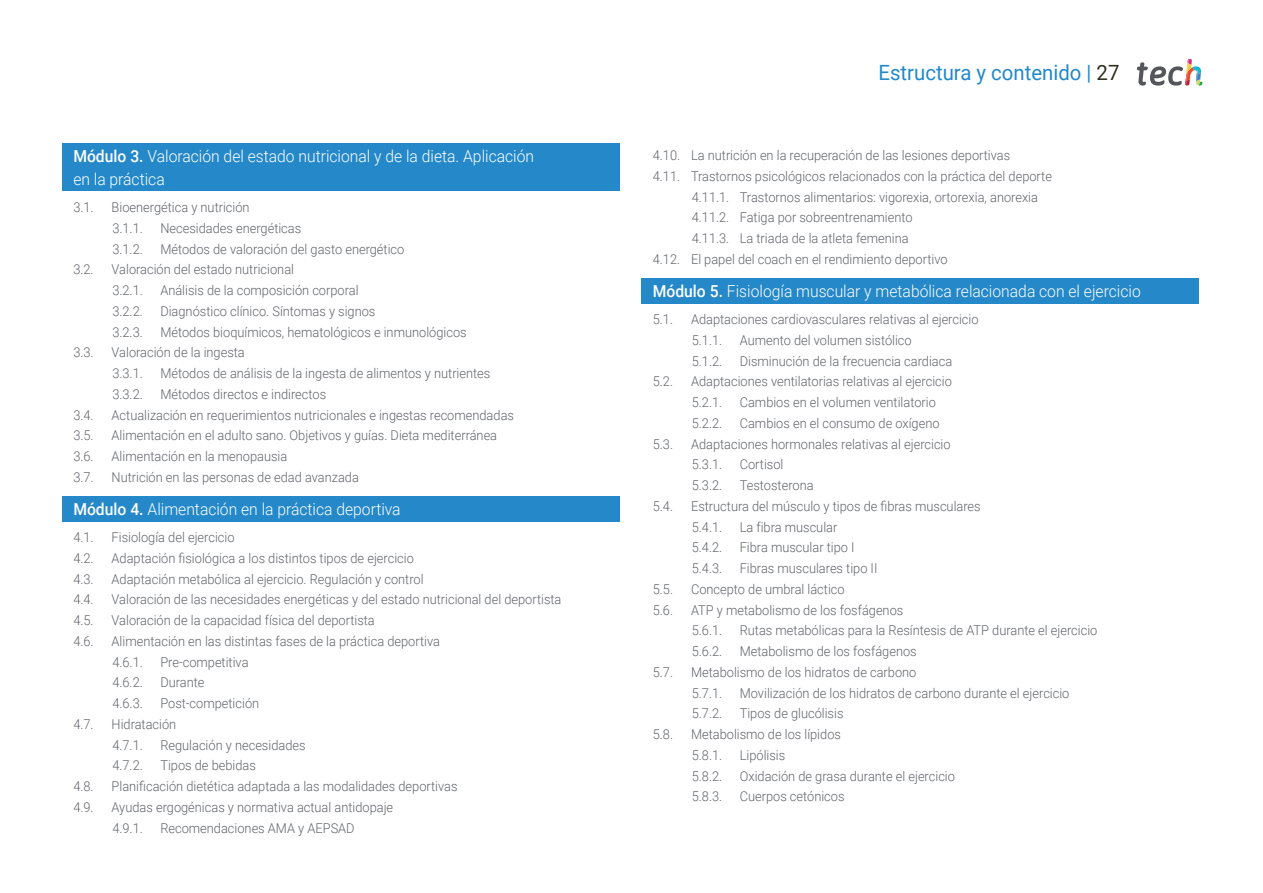
<style>
.page{position:relative;width:1263px;height:893px;background:#fff}
.page>*{position:absolute;margin:0;border:0;box-sizing:border-box;transform-origin:0 0}
.t1{font:21px "Roboto";color:#2488c9}
.t2{font:300 16.5px/22.5px "Roboto";color:#fff;scale:.95 1}
.t3{font:300 13.5px/20.7px "Roboto";color:#61646a;scale:.95 1}
.s1{font-weight:500}
.s2{color:#312e20}
</style>
<div class="page">
<div style="left:62px;top:144px;width:558px;height:47px;background:#2488c9"></div>
<div style="left:62px;top:496px;width:558px;height:25px;background:#2488c9"></div>
<svg style="left:1137px;top:59px;width:65px;height:27px"></svg>
<div style="left:642px;top:278px;width:557px;height:25px;background:#2488c9"></div>
<p class="t2" style="left:73px;top:145px;width:486px"><span class="s1">Módulo 3.</span> Valoración del estado nutricional y de la dieta. Aplicación en la práctica</p>
<p class="t3" style="left:73px;top:196px;width:23px">3.1.</p>
<p class="t3" style="left:112px;top:196px;width:147px">Bioenergética y nutrición<br>3.1.1.</p>
<p class="t3" style="left:160px;top:217px;width:150px">Necesidades energéticas</p>
<p class="t3" style="left:112px;top:238px;width:34px">3.1.2.</p>
<p class="t3" style="left:160px;top:238px;width:258px">Métodos de valoración del gasto energético</p>
<p class="t3" style="left:73px;top:259px;width:23px">3.2.</p>
<p class="t3" style="left:112px;top:259px;width:194px">Valoración del estado nutricional<br>3.2.1.</p>
<p class="t3" style="left:160px;top:279px;width:210px">Análisis de la composición corporal</p>
<p class="t3" style="left:112px;top:300px;width:34px">3.2.2.</p>
<p class="t3" style="left:160px;top:300px;width:228px">Diagnóstico clínico. Síntomas y signos</p>
<p class="t3" style="left:112px;top:321px;width:34px">3.2.3.</p>
<p class="t3" style="left:160px;top:321px;width:324px">Métodos bioquímicos, hematológicos e inmunológicos</p>
<p class="t3" style="left:73px;top:342px;width:23px">3.3.</p>
<p class="t3" style="left:112px;top:342px;width:142px">Valoración de la ingesta<br>3.3.1.</p>
<p class="t3" style="left:160px;top:362px;width:349px">Métodos de análisis de la ingesta de alimentos y nutrientes</p>
<p class="t3" style="left:112px;top:383px;width:34px">3.3.2.</p>
<p class="t3" style="left:160px;top:383px;width:176px">Métodos directos e indirectos</p>
<p class="t3" style="left:73px;top:404px;width:23px">3.4.</p>
<p class="t3" style="left:112px;top:404px;width:425px">Actualización en requerimientos nutricionales e ingestas recomendadas</p>
<p class="t3" style="left:73px;top:425px;width:23px">3.5.</p>
<p class="t3" style="left:112px;top:425px;width:407px">Alimentación en el adulto sano. Objetivos y guías. Dieta mediterránea</p>
<p class="t3" style="left:73px;top:445px;width:23px">3.6.</p>
<p class="t3" style="left:112px;top:445px;width:186px">Alimentación en la menopausia</p>
<p class="t3" style="left:73px;top:466px;width:23px">3.7.</p>
<p class="t3" style="left:112px;top:466px;width:262px">Nutrición en las personas de edad avanzada</p>
<p class="t2" style="left:73px;top:497px;width:346px"><span class="s1">Módulo 4.</span> Alimentación en la práctica deportiva</p>
<p class="t3" style="left:73px;top:526px;width:23px">4.1.</p>
<p class="t3" style="left:112px;top:526px;width:131px">Fisiología del ejercicio</p>
<p class="t3" style="left:73px;top:547px;width:23px">4.2.</p>
<p class="t3" style="left:112px;top:547px;width:320px">Adaptación fisiológica a los distintos tipos de ejercicio</p>
<p class="t3" style="left:73px;top:568px;width:23px">4.3.</p>
<p class="t3" style="left:112px;top:568px;width:330px">Adaptación metabólica al ejercicio. Regulación y control</p>
<p class="t3" style="left:73px;top:589px;width:23px">4.4.</p>
<p class="t3" style="left:112px;top:589px;width:475px">Valoración de las necesidades energéticas y del estado nutricional del deportista</p>
<p class="t3" style="left:73px;top:609px;width:23px">4.5.</p>
<p class="t3" style="left:112px;top:609px;width:279px">Valoración de la capacidad física del deportista</p>
<p class="t3" style="left:73px;top:630px;width:23px">4.6.</p>
<p class="t3" style="left:112px;top:630px;width:347px">Alimentación en las distintas fases de la práctica deportiva<br>4.6.1.</p>
<p class="t3" style="left:160px;top:651px;width:94px">Pre-competitiva</p>
<p class="t3" style="left:112px;top:672px;width:34px">4.6.2.</p>
<p class="t3" style="left:160px;top:672px;width:48px">Durante</p>
<p class="t3" style="left:112px;top:692px;width:34px">4.6.3.</p>
<p class="t3" style="left:160px;top:692px;width:106px">Post-competición</p>
<p class="t3" style="left:73px;top:713px;width:23px">4.7.</p>
<p class="t3" style="left:112px;top:713px;width:70px">Hidratación<br>4.7.1.</p>
<p class="t3" style="left:160px;top:734px;width:154px">Regulación y necesidades</p>
<p class="t3" style="left:112px;top:755px;width:34px">4.7.2.</p>
<p class="t3" style="left:160px;top:755px;width:102px">Tipos de bebidas</p>
<p class="t3" style="left:73px;top:775px;width:23px">4.8.</p>
<p class="t3" style="left:112px;top:775px;width:366px">Planificación dietética adaptada a las modalidades deportivas</p>
<p class="t3" style="left:73px;top:796px;width:23px">4.9.</p>
<p class="t3" style="left:112px;top:796px;width:298px">Ayudas ergogénicas y normativa actual antidopaje<br>4.9.1.</p>
<p class="t3" style="left:160px;top:817px;width:206px">Recomendaciones AMA y AEPSAD</p>
<h1 class="t1" style="left:878px;top:57px;width:242px">Estructura y contenido | <span class="s2">27</span></h1>
<p class="t3" style="left:653px;top:144px;width:378px">4.10. La nutrición en la recuperación de las lesiones deportivas</p>
<p class="t3" style="left:653px;top:165px;width:422px">4.11. Trastornos psicológicos relacionados con la práctica del deporte</p>
<p class="t3" style="left:692px;top:186px;width:366px">4.11.1. Trastornos alimentarios: vigorexia, ortorexia, anorexia</p>
<p class="t3" style="left:692px;top:207px;width:234px">4.11.2. Fatiga por sobreentrenamiento</p>
<p class="t3" style="left:692px;top:227px;width:230px">4.11.3. La triada de la atleta femenina</p>
<p class="t3" style="left:653px;top:248px;width:312px">4.12. El papel del coach en el rendimiento deportivo</p>
<p class="t2" style="left:653px;top:279px;width:515px"><span class="s1">Módulo 5.</span> Fisiología muscular y metabólica relacionada con el ejercicio</p>
<p class="t3" style="left:653px;top:309px;width:23px">5.1.</p>
<p class="t3" style="left:691px;top:309px;width:304px">Adaptaciones cardiovasculares relativas al ejercicio<br>5.1.1.</p>
<p class="t3" style="left:740px;top:329px;width:182px">Aumento del volumen sistólico</p>
<p class="t3" style="left:692px;top:350px;width:34px">5.1.2.</p>
<p class="t3" style="left:740px;top:350px;width:225px">Disminución de la frecuencia cardiaca</p>
<p class="t3" style="left:653px;top:371px;width:23px">5.2.</p>
<p class="t3" style="left:691px;top:371px;width:276px">Adaptaciones ventilatorias relativas al ejercicio<br>5.2.1.</p>
<p class="t3" style="left:740px;top:392px;width:208px">Cambios en el volumen ventilatorio</p>
<p class="t3" style="left:692px;top:412px;width:34px">5.2.2.</p>
<p class="t3" style="left:740px;top:412px;width:212px">Cambios en el consumo de oxígeno</p>
<p class="t3" style="left:653px;top:433px;width:23px">5.3.</p>
<p class="t3" style="left:691px;top:433px;width:275px">Adaptaciones hormonales relativas al ejercicio<br>5.3.1.</p>
<p class="t3" style="left:740px;top:454px;width:47px">Cortisol</p>
<p class="t3" style="left:692px;top:475px;width:34px">5.3.2.</p>
<p class="t3" style="left:740px;top:475px;width:79px">Testosterona</p>
<p class="t3" style="left:653px;top:495px;width:23px">5.4.</p>
<p class="t3" style="left:691px;top:495px;width:306px">Estructura del músculo y tipos de fibras musculares<br>5.4.1.</p>
<p class="t3" style="left:740px;top:516px;width:104px">La fibra muscular</p>
<p class="t3" style="left:692px;top:537px;width:34px">5.4.2.</p>
<p class="t3" style="left:740px;top:537px;width:122px">Fibra muscular tipo I</p>
<p class="t3" style="left:692px;top:558px;width:34px">5.4.3.</p>
<p class="t3" style="left:740px;top:558px;width:146px">Fibras musculares tipo II</p>
<p class="t3" style="left:653px;top:578px;width:23px">5.5.</p>
<p class="t3" style="left:691px;top:578px;width:163px">Concepto de umbral láctico</p>
<p class="t3" style="left:653px;top:599px;width:23px">5.6.</p>
<p class="t3" style="left:691px;top:599px;width:225px">ATP y metabolismo de los fosfágenos<br>5.6.1.</p>
<p class="t3" style="left:740px;top:620px;width:378px">Rutas metabólicas para la Resíntesis de ATP durante el ejercicio</p>
<p class="t3" style="left:692px;top:640px;width:34px">5.6.2.</p>
<p class="t3" style="left:740px;top:640px;width:188px">Metabolismo de los fosfágenos</p>
<p class="t3" style="left:653px;top:661px;width:23px">5.7.</p>
<p class="t3" style="left:691px;top:661px;width:239px">Metabolismo de los hidratos de carbono<br>5.7.1.</p>
<p class="t3" style="left:740px;top:682px;width:349px">Movilización de los hidratos de carbono durante el ejercicio</p>
<p class="t3" style="left:692px;top:703px;width:34px">5.7.2.</p>
<p class="t3" style="left:740px;top:703px;width:111px">Tipos de glucólisis</p>
<p class="t3" style="left:653px;top:723px;width:23px">5.8.</p>
<p class="t3" style="left:691px;top:723px;width:159px">Metabolismo de los lípidos<br>5.8.1.</p>
<p class="t3" style="left:740px;top:744px;width:49px">Lipólisis</p>
<p class="t3" style="left:692px;top:765px;width:34px">5.8.2.</p>
<p class="t3" style="left:740px;top:765px;width:228px">Oxidación de grasa durante el ejercicio</p>
<p class="t3" style="left:692px;top:786px;width:34px">5.8.3.</p>
<p class="t3" style="left:740px;top:786px;width:112px">Cuerpos cetónicos</p>
</div>
